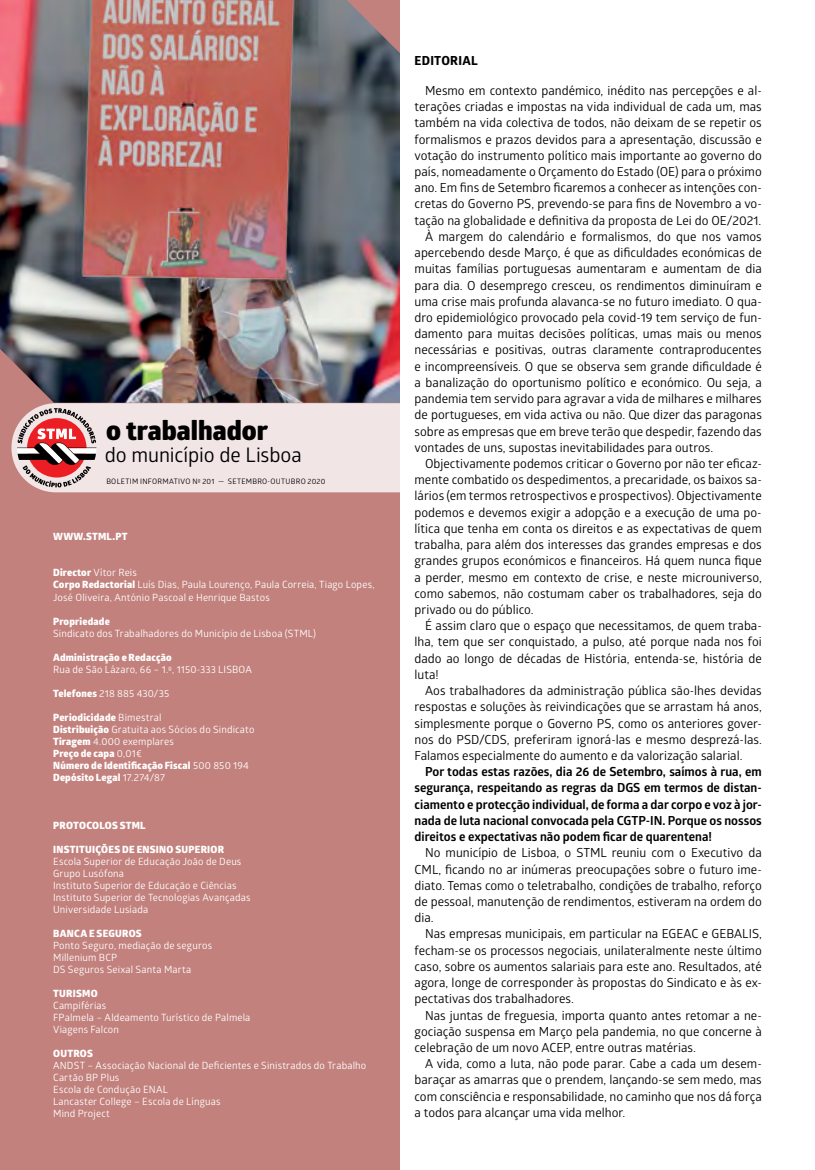
<style>
.page{position:relative;width:815px;height:1170px;background:#fff}
.page>*{position:absolute;margin:0;border:0;box-sizing:border-box;transform-origin:0 0}
.t1{font:800 26.88px "Glober";color:#000}
.t2{font:20.12px "Glober";letter-spacing:-.005em;color:#000}
.t3{font:12.5px/16.2px "Glober";color:#000;text-align:justify}
.t4{font:700 12.5px/16.2px "Glober";color:#000;text-align:justify}
.t5{font:800 12.5px "Glober";letter-spacing:.02em;color:#000}
.t6{font:10px/12px "Glober";letter-spacing:.015em;color:#fff}
.t7{font:800 10px/12px "Glober";letter-spacing:.02em;color:#fff}
.t8{font:7.5px "Glober";letter-spacing:.035em;color:#000}
.s1{font-weight:800}
.s2{font-weight:400}
</style>
<div class="page">
<div style="left:0;top:0;width:400px;height:1169px;background:#c2817d"></div>
<img style="left:0;top:0;width:400px;height:403px">
<svg style="left:11px;top:403px;width:389px;height:89px;background:#e8d1d1"></svg>
<h1 class="t1" style="left:106px;top:410px;width:163px">o trabalhador</h1>
<h2 class="t2" style="left:105px;top:441px;width:199px">do município de Lisboa</h2>
<p class="t8" style="left:106px;top:476px;width:221px">BOLETIM INFORMATIVO Nº 201 — SETEMBRO-OUTUBRO 2020</p>
<p class="t7" style="left:53px;top:531px;width:76px">WWW.STML.PT</p>
<p class="t6" style="left:53px;top:566px;width:323px"><span class="s1">Director</span> Vítor Reis<br><span class="s1">Corpo Redactorial</span> Luís Dias, Paula Lourenço, Paula Correia, Tiago Lopes,<br>José Oliveira, António Pascoal e Henrique Bastos</p>
<p class="t7" style="left:53px;top:615px;width:58px">Propriedade</p>
<p class="t6" style="left:53px;top:626px;width:264px">Sindicato dos Trabalhadores do Município de Lisboa (STML)</p>
<p class="t7" style="left:53px;top:651px;width:120px">Administração e Redacção</p>
<p class="t6" style="left:53px;top:662px;width:200px">Rua de São Lázaro, 66 – 1.º, 1150-‑333 LISBOA</p>
<p class="t6" style="left:53px;top:686px;width:118px"><span class="s1">Telefones</span> 218 885 430/35</p>
<p class="t7" style="left:53px;top:711px;width:203px">Periodicidade <span class="s2">Bimestral<br></span>Distribuição <span class="s2">Gratuita aos Sócios do Sindicato<br></span>Tiragem <span class="s2">4.000 exemplares<br></span>Preço de capa <span class="s2">0,01€<br></span>Número de Identificação Fiscal <span class="s2">500 850 194<br></span>Depósito Legal <span class="s2">17.274/87</span></p>
<p class="t7" style="left:53px;top:819px;width:94px">PROTOCOLOS STML</p>
<p class="t7" style="left:53px;top:843px;width:173px">INSTITUIÇÕES DE ENSINO SUPERIOR</p>
<p class="t6" style="left:53px;top:854px;width:199px">Escola Superior de Educação João de Deus Grupo Lusófona<br>Instituto Superior de Educação e Ciências Instituto Superior de Tecnologias Avançadas Universidade Lusíada</p>
<p class="t7" style="left:53px;top:927px;width:90px">BANCA E SEGUROS</p>
<p class="t6" style="left:53px;top:938px;width:160px">Ponto Seguro, mediação de seguros<br>Millenium BCP<br>DS Seguros Seixal Santa Marta</p>
<p class="t7" style="left:53px;top:987px;width:46px">TURISMO</p>
<p class="t6" style="left:53px;top:998px;width:199px">Campiférias<br>FPalmela – Aldeamento Turístico de Palmela<br>Viagens Falcon</p>
<p class="t7" style="left:53px;top:1047px;width:41px">OUTROS</p>
<p class="t6" style="left:53px;top:1058px;width:315px">ANDST – Associação Nacional de Deficientes e Sinistrados do Trabalho<br>Cartão BP Plus<br>Escola de Condução ENAL<br>Lancaster College – Escola de Línguas<br>Mind Project</p>
<p class="t5" style="left:415px;top:51px;width:65px">EDITORIAL</p>
<p class="t3" style="left:425px;top:82px;width:338px">Mesmo em contexto pandémico, inédito nas percepções e al-</p>
<p class="t3" style="left:415px;top:98px;width:349px">terações criadas e impostas na vida individual de cada um, mas</p>
<p class="t3" style="left:415px;top:114px;width:349px">também na vida colectiva de todos, não deixam de se repetir os</p>
<p class="t3" style="left:415px;top:130px;width:349px">formalismos e prazos devidos para a apresentação, discussão e</p>
<p class="t3" style="left:415px;top:146px;width:349px">votação do instrumento político mais importante ao governo do</p>
<p class="t3" style="left:415px;top:163px;width:349px">país, nomeadamente o Orçamento do Estado (OE) para o próximo</p>
<p class="t3" style="left:415px;top:179px;width:349px">ano. Em fins de Setembro ficaremos a conhecer as intenções con-</p>
<p class="t3" style="left:415px;top:195px;width:349px">cretas do Governo PS, prevendo-se para fins de Novembro a vo-</p>
<p class="t3" style="left:415px;top:211px;width:348px">tação na globalidade e definitiva da proposta de Lei do OE/2021.</p>
<p class="t3" style="left:425px;top:228px;width:338px">À margem do calendário e formalismos, do que nos vamos</p>
<p class="t3" style="left:415px;top:244px;width:349px">apercebendo desde Março, é que as dificuldades económicas de</p>
<p class="t3" style="left:415px;top:260px;width:349px">muitas famílias portuguesas aumentaram e aumentam de dia</p>
<p class="t3" style="left:415px;top:276px;width:349px">para dia. O desemprego cresceu, os rendimentos diminuíram e</p>
<p class="t3" style="left:415px;top:292px;width:349px">uma crise mais profunda alavanca-se no futuro imediato. O qua-</p>
<p class="t3" style="left:415px;top:309px;width:349px">dro epidemiológico provocado pela covid-19 tem serviço de fun-</p>
<p class="t3" style="left:415px;top:325px;width:349px">damento para muitas decisões políticas, umas mais ou menos</p>
<p class="t3" style="left:415px;top:341px;width:349px">necessárias e positivas, outras claramente contraproducentes</p>
<p class="t3" style="left:415px;top:357px;width:349px">e incompreensíveis. O que se observa sem grande dificuldade é</p>
<p class="t3" style="left:415px;top:373px;width:349px">a banalização do oportunismo político e económico. Ou seja, a</p>
<p class="t3" style="left:415px;top:390px;width:349px">pandemia tem servido para agravar a vida de milhares e milhares</p>
<p class="t3" style="left:415px;top:406px;width:349px">de portugueses, em vida activa ou não. Que dizer das paragonas</p>
<p class="t3" style="left:415px;top:422px;width:349px">sobre as empresas que em breve terão que despedir, fazendo das</p>
<p class="t3" style="left:415px;top:438px;width:300px">vontades de uns, supostas inevitabilidades para outros.</p>
<p class="t3" style="left:425px;top:455px;width:338px">Objectivamente podemos criticar o Governo por não ter eficaz-</p>
<p class="t3" style="left:415px;top:471px;width:349px">mente combatido os despedimentos, a precaridade, os baixos sa-</p>
<p class="t3" style="left:415px;top:487px;width:349px">lários (em termos retrospectivos e prospectivos). Objectivamente</p>
<p class="t3" style="left:415px;top:503px;width:349px">podemos e devemos exigir a adopção e a execução de uma po-</p>
<p class="t3" style="left:415px;top:519px;width:349px">lítica que tenha em conta os direitos e as expectativas de quem</p>
<p class="t3" style="left:415px;top:536px;width:349px">trabalha, para além dos interesses das grandes empresas e dos</p>
<p class="t3" style="left:415px;top:552px;width:349px">grandes grupos económicos e financeiros. Há quem nunca fique</p>
<p class="t3" style="left:415px;top:568px;width:349px">a perder, mesmo em contexto de crise, e neste microuniverso,</p>
<p class="t3" style="left:415px;top:584px;width:349px">como sabemos, não costumam caber os trabalhadores, seja do</p>
<p class="t3" style="left:415px;top:600px;width:121px">privado ou do público.</p>
<p class="t3" style="left:425px;top:617px;width:338px">É assim claro que o espaço que necessitamos, de quem traba-</p>
<p class="t3" style="left:415px;top:633px;width:349px">lha, tem que ser conquistado, a pulso, até porque nada nos foi</p>
<p class="t3" style="left:415px;top:649px;width:349px">dado ao longo de décadas de História, entenda-se, história de</p>
<p class="t3" style="left:415px;top:665px;width:26px">luta!</p>
<p class="t3" style="left:425px;top:682px;width:338px">Aos trabalhadores da administração pública são-lhes devidas</p>
<p class="t3" style="left:415px;top:698px;width:349px">respostas e soluções às reivindicações que se arrastam há anos,</p>
<p class="t3" style="left:415px;top:714px;width:349px">simplesmente porque o Governo PS, como os anteriores gover-</p>
<p class="t3" style="left:415px;top:730px;width:349px">nos do PSD/CDS, preferiram ignorá-las e mesmo desprezá-las.</p>
<p class="t3" style="left:415px;top:746px;width:330px">Falamos especialmente do aumento e da valorização salarial.</p>
<p class="t4" style="left:415px;top:763px;width:349px;text-indent:11px">Por todas estas razões, dia 26 de Setembro, saímos à rua, em segurança, respeitando as regras da DGS em termos de distan&shy;ciamento e protecção individual, de forma a dar corpo e voz à jor&shy;nada de luta nacional convocada pela CGTP-IN. Porque os nossos direitos e expectativas não podem ficar de quarentena!</p>
<p class="t3" style="left:415px;top:844px;width:349px;text-indent:11px">No município de Lisboa, o STML reuniu com o Executivo da CML, ficando no ar inúmeras preocupações sobre o futuro ime&shy;diato. Temas como o teletrabalho, condições de trabalho, reforço de pessoal, manutenção de rendimentos, estiveram na ordem do dia.</p>
<p class="t3" style="left:415px;top:925px;width:349px;text-indent:11px">Nas empresas municipais, em particular na EGEAC e GEBALIS, fecham-se os processos negociais, unilateralmente neste último caso, sobre os aumentos salariais para este ano. Resultados, até agora, longe de corresponder às propostas do Sindicato e às ex&shy;pectativas dos trabalhadores.</p>
<p class="t3" style="left:415px;top:1006px;width:349px;text-indent:11px">Nas juntas de freguesia, importa quanto antes retomar a ne&shy;gociação suspensa em Março pela pandemia, no que concerne à celebração de um novo ACEP, entre outras matérias.</p>
<p class="t3" style="left:415px;top:1054px;width:349px;text-indent:11px">A vida, como a luta, não pode parar. Cabe a cada um desem&shy;baraçar as amarras que o prendem, lançando-se sem medo, mas com consciência e responsabilidade, no caminho que nos dá força a todos para alcançar uma vida melhor.</p>
</div>
